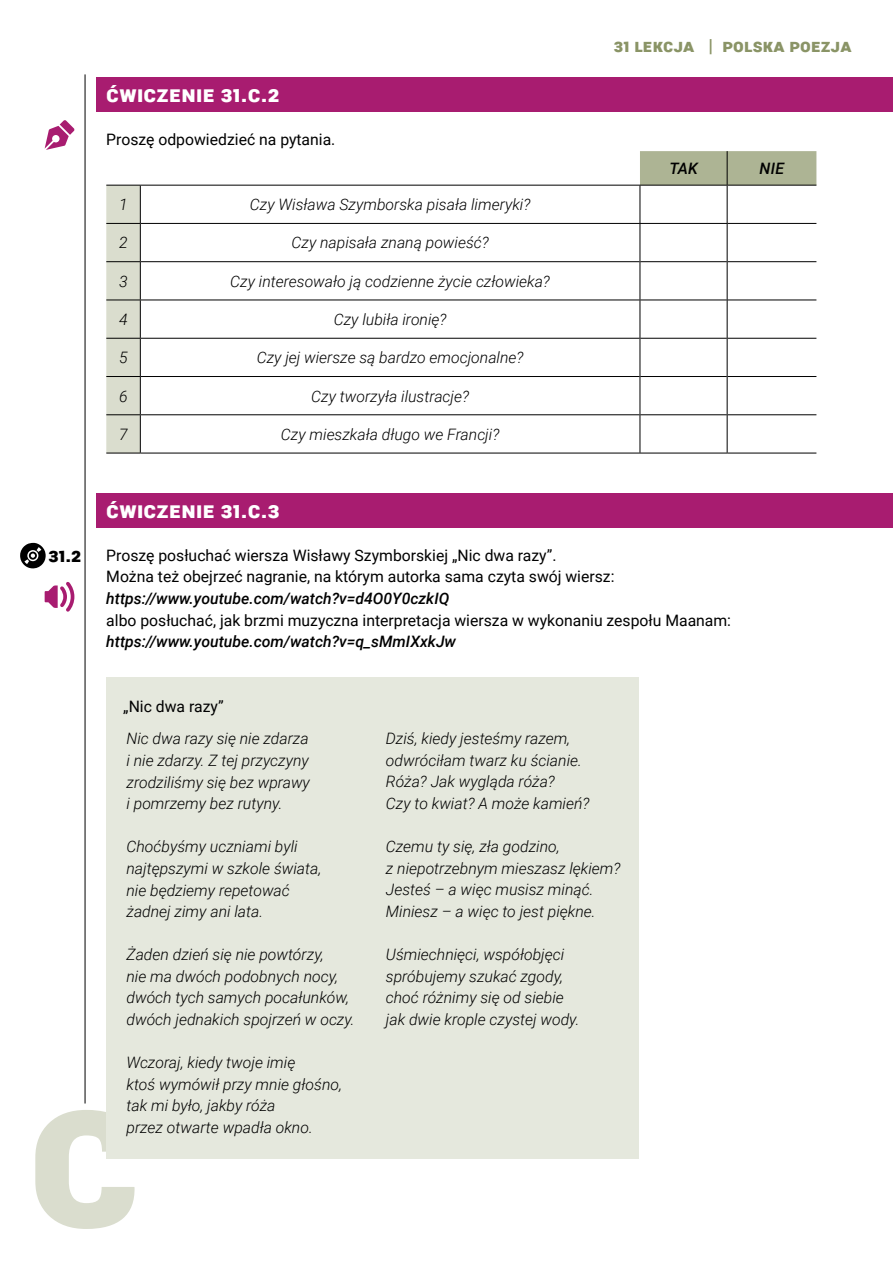
<style>
.page{position:relative;width:893px;height:1263px;background:#fff}
.page>*{position:absolute;margin:0;border:0;box-sizing:border-box;transform-origin:0 0}
.t1{font:900 22.5px "Roboto";letter-spacing:.01em;color:#fff}
.t2{font:900 19.5px "Roboto";color:#000}
.t3{font:900 18px "Roboto";letter-spacing:.01em;color:#8a9466}
.t4{font:italic 300 15.75px/21.6px "Roboto";color:#000}
.t5{font:15.75px/21.6px "Roboto";color:#000}
.t6{font:italic 500 15.75px "Roboto";color:#000}
</style>
<div class="page">
<svg style="left:35px;top:1110px;width:100px;height:119px"></svg>
<div style="left:106px;top:677px;width:533px;height:482px;background:#e5e8dd"></div>
<div style="left:97px;top:493px;width:796px;height:34px;background:#a81c70"></div>
<div style="left:97px;top:78px;width:796px;height:34px;background:#a81c70"></div>
<div style="left:640px;top:151px;width:176px;height:34px;background:#adb494"></div>
<svg style="left:106px;top:186px;width:34px;height:267px;background:#d9dccd"></svg>
<hr style="left:140px;top:185px;width:500px;height:1px;background:#000">
<hr style="left:140px;top:223px;width:500px;height:1px;background:#000">
<hr style="left:140px;top:261px;width:500px;height:1px;background:#000">
<hr style="left:640px;top:261px;width:87px;height:1px;background:#000">
<hr style="left:727px;top:261px;width:89px;height:1px;background:#000">
<hr style="left:140px;top:300px;width:500px;height:1px;background:#000">
<hr style="left:640px;top:300px;width:87px;height:1px;background:#000">
<hr style="left:727px;top:300px;width:89px;height:1px;background:#000">
<hr style="left:140px;top:338px;width:500px;height:1px;background:#000">
<hr style="left:640px;top:338px;width:87px;height:1px;background:#000">
<hr style="left:727px;top:338px;width:89px;height:1px;background:#000">
<hr style="left:140px;top:376px;width:500px;height:1px;background:#000">
<hr style="left:640px;top:376px;width:87px;height:1px;background:#000">
<hr style="left:727px;top:376px;width:89px;height:1px;background:#000">
<hr style="left:140px;top:414px;width:500px;height:1px;background:#000">
<hr style="left:640px;top:414px;width:87px;height:1px;background:#000">
<hr style="left:727px;top:414px;width:89px;height:1px;background:#000">
<hr style="left:140px;top:453px;width:500px;height:1px;background:#000">
<hr style="left:640px;top:453px;width:87px;height:1px;background:#000">
<hr style="left:727px;top:453px;width:89px;height:1px;background:#000">
<hr style="left:140px;top:186px;width:1px;height:37px;background:#000">
<hr style="left:140px;top:224px;width:1px;height:37px;background:#000">
<hr style="left:140px;top:262px;width:1px;height:38px;background:#000">
<hr style="left:640px;top:262px;width:1px;height:38px;background:#000">
<hr style="left:727px;top:262px;width:1px;height:38px;background:#000">
<hr style="left:140px;top:300px;width:1px;height:38px;background:#000">
<hr style="left:640px;top:300px;width:1px;height:38px;background:#000">
<hr style="left:727px;top:300px;width:1px;height:38px;background:#000">
<hr style="left:140px;top:339px;width:1px;height:37px;background:#000">
<hr style="left:640px;top:338px;width:1px;height:38px;background:#000">
<hr style="left:727px;top:338px;width:1px;height:38px;background:#000">
<hr style="left:140px;top:377px;width:1px;height:37px;background:#000">
<hr style="left:640px;top:376px;width:1px;height:39px;background:#000">
<hr style="left:727px;top:376px;width:1px;height:39px;background:#000">
<hr style="left:140px;top:415px;width:1px;height:38px;background:#000">
<hr style="left:640px;top:415px;width:1px;height:38px;background:#000">
<hr style="left:727px;top:415px;width:1px;height:38px;background:#000">
<hr style="left:640px;top:186px;width:1px;height:37px;background:#000">
<hr style="left:727px;top:186px;width:1px;height:37px;background:#000">
<hr style="left:640px;top:224px;width:1px;height:38px;background:#000">
<hr style="left:727px;top:224px;width:1px;height:38px;background:#000">
<hr style="left:727px;top:151px;width:1px;height:34px;background:#000">
<hr style="left:640px;top:185px;width:87px;height:1px;background:#000">
<hr style="left:727px;top:185px;width:89px;height:1px;background:#000">
<hr style="left:640px;top:223px;width:87px;height:1px;background:#000">
<hr style="left:727px;top:223px;width:89px;height:1px;background:#000">
<hr style="left:106px;top:185px;width:34px;height:1px;background:#000">
<hr style="left:106px;top:223px;width:34px;height:1px;background:#000">
<hr style="left:106px;top:261px;width:34px;height:1px;background:#000">
<hr style="left:106px;top:300px;width:34px;height:1px;background:#000">
<hr style="left:106px;top:338px;width:34px;height:1px;background:#000">
<hr style="left:106px;top:376px;width:34px;height:1px;background:#000">
<hr style="left:106px;top:414px;width:34px;height:1px;background:#000">
<hr style="left:106px;top:453px;width:34px;height:1px;background:#000">
<hr style="left:85px;top:74px;width:1px;height:1029px;background:#000">
<svg style="left:45px;top:120px;width:30px;height:30px"></svg>
<svg style="left:45px;top:582px;width:29px;height:30px"></svg>
<svg style="left:20px;top:543px;width:26px;height:25px"></svg>
<p class="t2" style="left:49px;top:542px;width:35px">31.2</p>
<h1 class="t1" style="left:106px;top:78px;width:175px">ĆWICZENIE 31.C.2</h1>
<p class="t5" style="left:106px;top:128px;width:231px">Proszę odpowiedzieć na pytania.</p>
<p class="t4" style="left:119px;top:193px;width:10px">1</p>
<p class="t4" style="left:250px;top:193px;width:282px">Czy Wisława Szymborska pisała limeryki?</p>
<p class="t4" style="left:119px;top:231px;width:10px">2</p>
<p class="t4" style="left:291px;top:231px;width:199px">Czy napisała znaną powieść?</p>
<p class="t4" style="left:119px;top:270px;width:10px">3</p>
<p class="t4" style="left:230px;top:270px;width:321px">Czy interesowało ją codzienne życie człowieka?</p>
<p class="t4" style="left:119px;top:308px;width:10px">4</p>
<p class="t4" style="left:334px;top:308px;width:114px">Czy lubiła ironię?</p>
<p class="t4" style="left:119px;top:346px;width:10px">5</p>
<p class="t4" style="left:257px;top:346px;width:268px">Czy jej wiersze są bardzo emocjonalne?</p>
<p class="t4" style="left:119px;top:385px;width:10px">6</p>
<p class="t4" style="left:311px;top:385px;width:159px">Czy tworzyła ilustracje?</p>
<p class="t4" style="left:119px;top:423px;width:10px">7</p>
<p class="t4" style="left:281px;top:423px;width:220px">Czy mieszkała długo we Francji?</p>
<p class="t3" style="left:614px;top:33px;width:229px">31 LEKCJA | POLSKA POEZJA</p>
<p class="t6" style="left:669px;top:157px;width:30px">TAK</p>
<p class="t6" style="left:759px;top:157px;width:26px">NIE</p>
<h1 class="t1" style="left:106px;top:494px;width:175px">ĆWICZENIE 31.C.3</h1>
<p class="t5" style="left:106px;top:544px;width:510px">Proszę posłuchać wiersza Wisławy Szymborskiej „Nic dwa razy”.<br>Można też obejrzeć nagranie, na którym autorka sama czyta swój wiersz:</p>
<p class="t6" style="left:106px;top:587px;width:345px">https://www.youtube.com/watch?v=d4O0Y0czkIQ</p>
<p class="t5" style="left:106px;top:609px;width:626px">albo posłuchać, jak brzmi muzyczna interpretacja wiersza w wykonaniu zespołu Maanam:</p>
<p class="t6" style="left:106px;top:631px;width:351px">https://www.youtube.com/watch?v=q_sMmIXxkJw</p>
<p class="t5" style="left:123px;top:695px;width:102px">„Nic dwa razy”</p>
<p class="t4" style="left:126px;top:727px;width:185px;text-align:justify">Nic dwa razy się nie zdarza i nie zdarzy. Z tej przyczyny zrodziliśmy się bez wprawy i pomrzemy bez rutyny.</p>
<p class="t4" style="left:126px;top:835px;width:196px">Choćbyśmy uczniami byli najtępszymi w szkole świata, nie będziemy repetować żadnej zimy ani lata.</p>
<p class="t4" style="left:126px;top:943px;width:230px">Żaden dzień się nie powtórzy,<br>nie ma dwóch podobnych nocy, dwóch tych samych pocałunków, dwóch jednakich spojrzeń w oczy.</p>
<p class="t4" style="left:126px;top:1051px;width:217px">Wczoraj, kiedy twoje imię<br>ktoś wymówił przy mnie głośno, tak mi było, jakby róża<br>przez otwarte wpadła okno.</p>
<p class="t4" style="left:386px;top:727px;width:205px">Dziś, kiedy jesteśmy razem, odwróciłam twarz ku ścianie.<br>Róża? Jak wygląda róża?<br>Czy to kwiat? A może kamień?</p>
<p class="t4" style="left:386px;top:835px;width:236px">Czemu ty się, zła godzino,<br>z niepotrzebnym mieszasz lękiem?<br>Jesteś – a więc musisz minąć.<br>Miniesz – a więc to jest piękne.</p>
<p class="t4" style="left:386px;top:943px;width:195px">Uśmiechnięci, współobjęci spróbujemy szukać zgody, choć różnimy się od siebie jak dwie krople czystej wody.</p>
</div>
